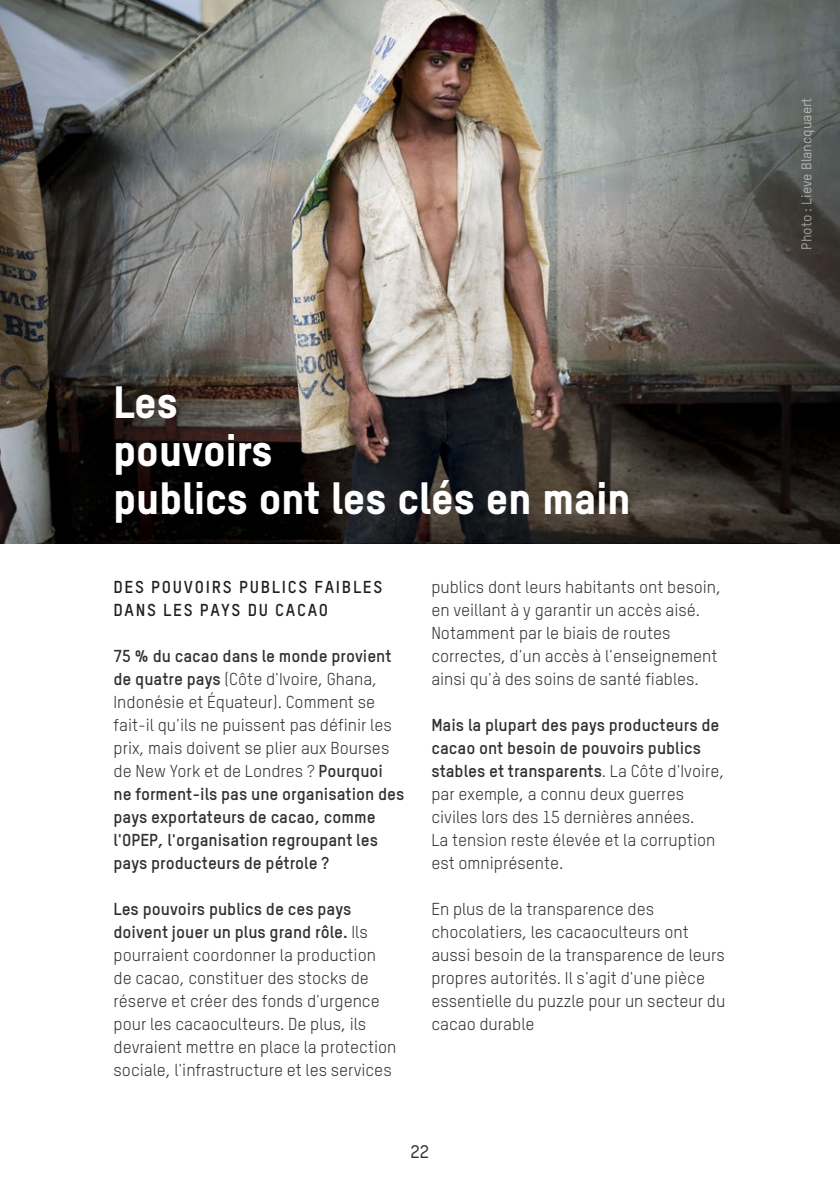
<style>
.page{position:relative;width:840px;height:1191px;background:#fff}
.page>*{position:absolute;margin:0;border:0;box-sizing:border-box;transform-origin:0 0}
.t1{font:44px/48px "T Star Heavy";color:#fff}
.t2{font:500 18px "TSTAR";color:#312f30}
.t3{font:17px/23px "TSTAR";color:#312f30}
.t4{font:700 17px/23px "TSTAR";color:#312f30}
.t5{font:700 17px/23px "TSTAR";letter-spacing:.1em;color:#231f20}
.t6{font:500 14px "TSTAR";color:#fff}
.s1{font-weight:400}
.s2{font-weight:700}
</style>
<div class="page">
<img style="left:0;top:0;width:839px;height:543px">
<h1 class="t1" style="left:113px;top:377px;width:518px">Les<br>pouvoirs<br>publics ont les clés en main</h1>
<p class="t5" style="left:113px;top:575px;width:270px">DES POUVOIRS PUBLICS FAIBLES<br>DANS LES PAYS DU CACAO</p>
<p class="t4" style="left:113px;top:644px;width:292px">75 % du cacao dans le monde provient de quatre pays <span class="s1">(Côte d'Ivoire, Ghana, Indonésie et Équateur). Comment se fait-il qu'ils ne puissent pas définir les prix, mais doivent se plier aux Bourses de New York et de Londres ?</span> Pourquoi ne forment-ils pas une organisation des pays exportateurs de cacao, comme l'OPEP, l'organisation regroupant les pays producteurs de pétrole ?</p>
<p class="t3" style="left:113px;top:897px;width:284px"><span class="s2">Les pouvoirs publics de ces pays doivent jouer un plus grand rôle.</span> Ils pourraient coordonner la production de cacao, constituer des stocks de réserve et créer des fonds d'urgence pour les cacaoculteurs. De plus, ils devraient mettre en place la protection sociale, l'infrastructure et les services</p>
<p class="t3" style="left:431px;top:575px;width:291px">publics dont leurs habitants ont besoin, en veillant à y garantir un accès aisé.<br>Notamment par le biais de routes correctes, d'un accès à l'enseignement ainsi qu'à des soins de santé fiables.</p>
<p class="t3" style="left:431px;top:713px;width:294px"><span class="s2">Mais la plupart des pays producteurs de cacao ont besoin de pouvoirs publics stables et transparents</span>. La Côte d'Ivoire, par exemple, a connu deux guerres civiles lors des 15 dernières années.<br>La tension reste élevée et la corruption est omniprésente.</p>
<p class="t3" style="left:431px;top:897px;width:295px">En plus de la transparence des chocolatiers, les cacaoculteurs ont aussi besoin de la transparence de leurs propres autorités. Il s'agit d'une pièce essentielle du puzzle pour un secteur du cacao durable</p>
<p class="t2" style="left:410px;top:1140px;width:20px">22</p>
<p class="t6" style="left:797px;top:249px;width:153px;rotate:-90deg">Photo : Lieve Blancquaert</p>
</div>
